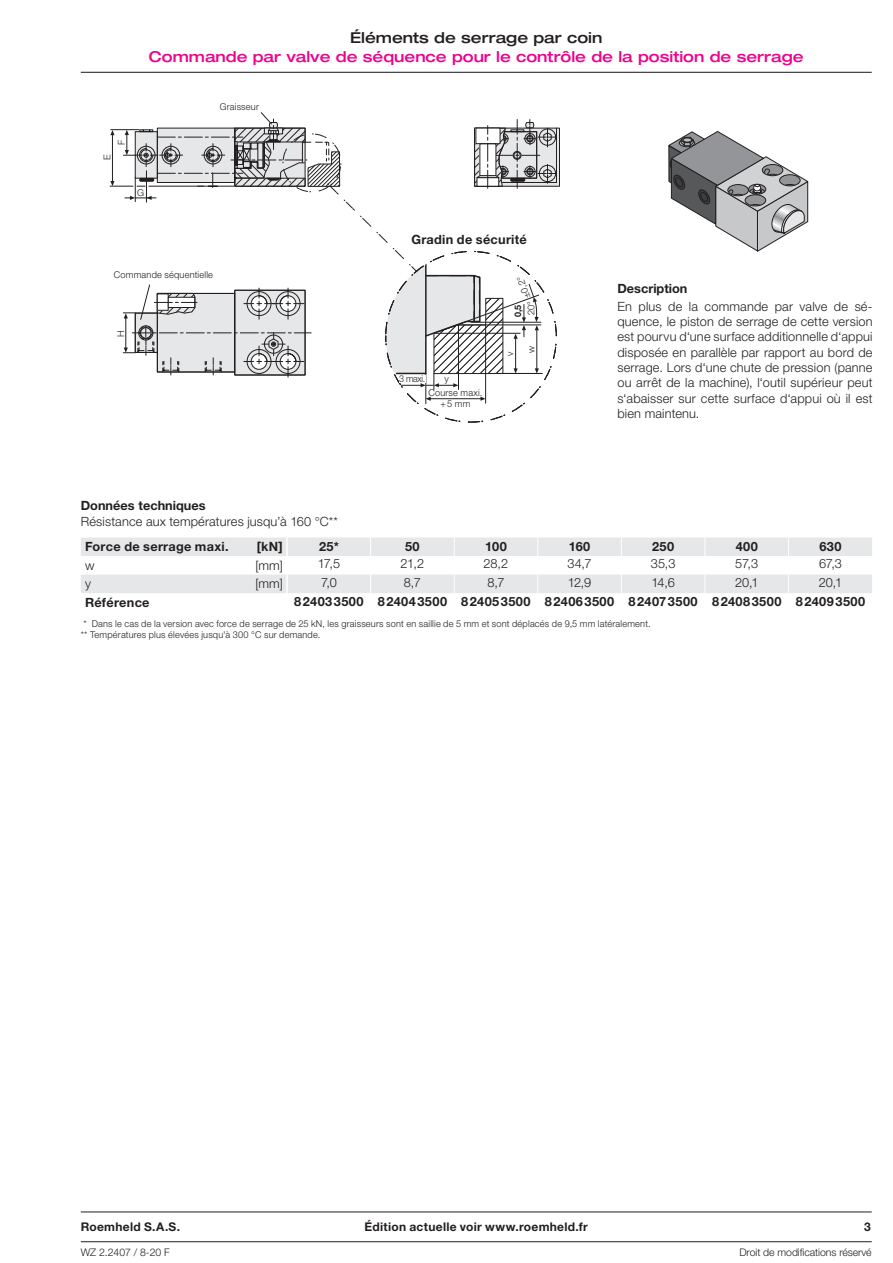
<style>
.page{position:relative;width:893px;height:1263px;background:#fff}
.page>*{position:absolute;margin:0;border:0;box-sizing:border-box;transform-origin:0 0}
.t1{font:500 expanded 15px "Helvetica Neue LT Pro";color:#ed028c}
.t2{font:500 expanded 15px "Helvetica Neue LT Pro";color:#231f20}
.t3{font:300 12.75px/15.3px "Helvetica Neue LT Pro";letter-spacing:.01em;color:#231f20;text-align:justify}
.t4{font:700 12.75px "Helvetica Neue LT Pro";letter-spacing:.025em;color:#231f20}
.t5{font:700 12.75px "Helvetica Neue LT Pro";color:#231f20}
.t6{font:700 12px "Helvetica Neue LT Pro";letter-spacing:.025em;color:#231f20}
.t7{font:300 10.5px "Helvetica Neue LT Pro";letter-spacing:-.005em;color:#231f20}
.t8{font:300 9.45px/10.5px "Helvetica Neue LT Pro";letter-spacing:.02em;color:#231f20}
.t9{font:300 9.45px "Helvetica Neue";color:#231f20}
.t10{font:300 9.45px "Helvetica Neue LT Pro";letter-spacing:.02em;color:#231f20;scale:.94 1}
.t11{font:700 9px "Helvetica Neue";color:#231f20}
</style>
<div class="page">
<hr style="left:81px;top:72px;width:791px;height:1px;background:#231f20">
<div style="left:474px;top:128px;width:86px;height:59px;border:1px solid #231f20"></div>
<hr style="left:426px;top:373px;width:1px;height:31px;background:#231f20">
<hr style="left:430px;top:398px;width:51px;height:1px;background:#231f20">
<hr style="left:485px;top:325px;width:1px;height:78px;background:#231f20">
<svg style="left:480px;top:397px;width:6px;height:4px"></svg>
<svg style="left:426px;top:397px;width:5px;height:4px"></svg>
<svg style="left:668px;top:131px;width:140px;height:120px"></svg>
<hr style="left:81px;top:1241px;width:791px;height:1px;background:#231f20">
<hr style="left:81px;top:1212px;width:791px;height:1px;background:#231f20">
<svg style="left:81px;top:537px;width:791px;height:56px"></svg>
<svg style="left:110px;top:112px;width:447px;height:278px"></svg>
<p class="t2" style="left:350px;top:28px;width:254px">Éléments de serrage par coin</p>
<p class="t1" style="left:149px;top:47px;width:656px">Commande par valve de séquence pour le contrôle de la position de serrage</p>
<p class="t9" style="left:116px;top:145px;width:7px;rotate:-90deg">F</p>
<p class="t9" style="left:101px;top:160px;width:7px;rotate:-90deg">E</p>
<p class="t9" style="left:137px;top:187px;width:9px">G</p>
<p class="t8" style="left:220px;top:101px;width:41px">Graisseur</p>
<p class="t8" style="left:114px;top:269px;width:101px">Commande séquentielle</p>
<p class="t9" style="left:115px;top:337px;width:8px;rotate:-90deg">H</p>
<p class="t4" style="left:411px;top:231px;width:117px">Gradin de sécurité</p>
<p class="t9" style="left:522px;top:300px;width:24px;rotate:-110deg">±0,2°</p>
<p class="t11" style="left:512px;top:317px;width:14px;rotate:-90deg">0,5</p>
<p class="t10" style="left:399px;top:373px;width:29px">3 maxi.</p>
<p class="t9" style="left:419px;top:373px;width:6px">x</p>
<p class="t9" style="left:445px;top:373px;width:6px">y</p>
<p class="t8" style="left:428px;top:388px;width:56px;text-align:center">Course maxi. +5 mm</p>
<p class="t9" style="left:504px;top:356px;width:6px;rotate:-90deg">v</p>
<p class="t9" style="left:525px;top:353px;width:9px;rotate:-90deg">w</p>
<p class="t5" style="left:617px;top:281px;width:72px">Description</p>
<p class="t3" style="left:617px;top:298px;width:257px">En plus de la commande par valve de sé&shy;quence, le piston de serrage de cette version est pourvu d‘une surface additionnelle d‘appui disposée en parallèle par rapport au bord de serrage. Lors d‘une chute de pression (panne ou arrêt de la machine), l‘outil supérieur peut s‘abaisser sur cette surface d‘appui où il est bien maintenu.</p>
<p class="t5" style="left:81px;top:498px;width:126px">Données techniques</p>
<p class="t3" style="left:81px;top:513px;width:259px">Résistance aux températures jusqu’à 160 °C**</p>
<p class="t4" style="left:85px;top:539px;width:145px">Force de serrage maxi.</p>
<p class="t4" style="left:257px;top:539px;width:27px">[kN]</p>
<p class="t4" style="left:319px;top:538px;width:21px">25*</p>
<p class="t4" style="left:405px;top:538px;width:16px">50</p>
<p class="t4" style="left:485px;top:538px;width:23px">100</p>
<p class="t4" style="left:569px;top:538px;width:23px">160</p>
<p class="t4" style="left:652px;top:538px;width:24px">250</p>
<p class="t4" style="left:736px;top:538px;width:24px">400</p>
<p class="t4" style="left:819px;top:538px;width:24px">630</p>
<p class="t3" style="left:85px;top:557px;width:11px">w</p>
<p class="t3" style="left:255px;top:557px;width:29px">[mm]</p>
<p class="t3" style="left:318px;top:556px;width:24px">17,5</p>
<p class="t3" style="left:401px;top:556px;width:25px">21,2</p>
<p class="t3" style="left:484px;top:556px;width:26px">28,2</p>
<p class="t3" style="left:567px;top:556px;width:26px">34,7</p>
<p class="t3" style="left:651px;top:556px;width:26px">35,3</p>
<p class="t3" style="left:735px;top:556px;width:25px">57,3</p>
<p class="t3" style="left:819px;top:556px;width:25px">67,3</p>
<p class="t3" style="left:85px;top:576px;width:7px">y</p>
<p class="t3" style="left:255px;top:576px;width:29px">[mm]</p>
<p class="t3" style="left:321px;top:575px;width:17px">7,0</p>
<p class="t3" style="left:404px;top:575px;width:19px">8,7</p>
<p class="t3" style="left:487px;top:575px;width:19px">8,7</p>
<p class="t3" style="left:568px;top:575px;width:25px">12,9</p>
<p class="t3" style="left:651px;top:575px;width:25px">14,6</p>
<p class="t3" style="left:735px;top:575px;width:25px">20,1</p>
<p class="t3" style="left:819px;top:575px;width:25px">20,1</p>
<p class="t4" style="left:85px;top:594px;width:66px">Référence</p>
<p class="t4" style="left:294px;top:593px;width:572px">824033500 824043500 824053500 824063500 824073500 824083500 824093500</p>
<p class="t8" style="left:81px;top:618px;width:571px">* Dans le cas de la version avec force de serrage de 25 kN, les graisseurs sont en saillie de 5 mm et sont déplacés de 9,5 mm latéralement. ** Températures plus élevées jusqu'à 300 °C sur demande.</p>
<p class="t6" style="left:81px;top:1220px;width:101px">Roemheld S.A.S.</p>
<p class="t6" style="left:365px;top:1220px;width:225px">Édition actuelle voir www.roemheld.fr</p>
<p class="t6" style="left:864px;top:1220px;width:8px">3</p>
<p class="t7" style="left:81px;top:1245px;width:90px">WZ 2.2407 / 8-20 F</p>
<p class="t7" style="left:739px;top:1245px;width:134px">Droit de modifications réservé</p>
</div>
